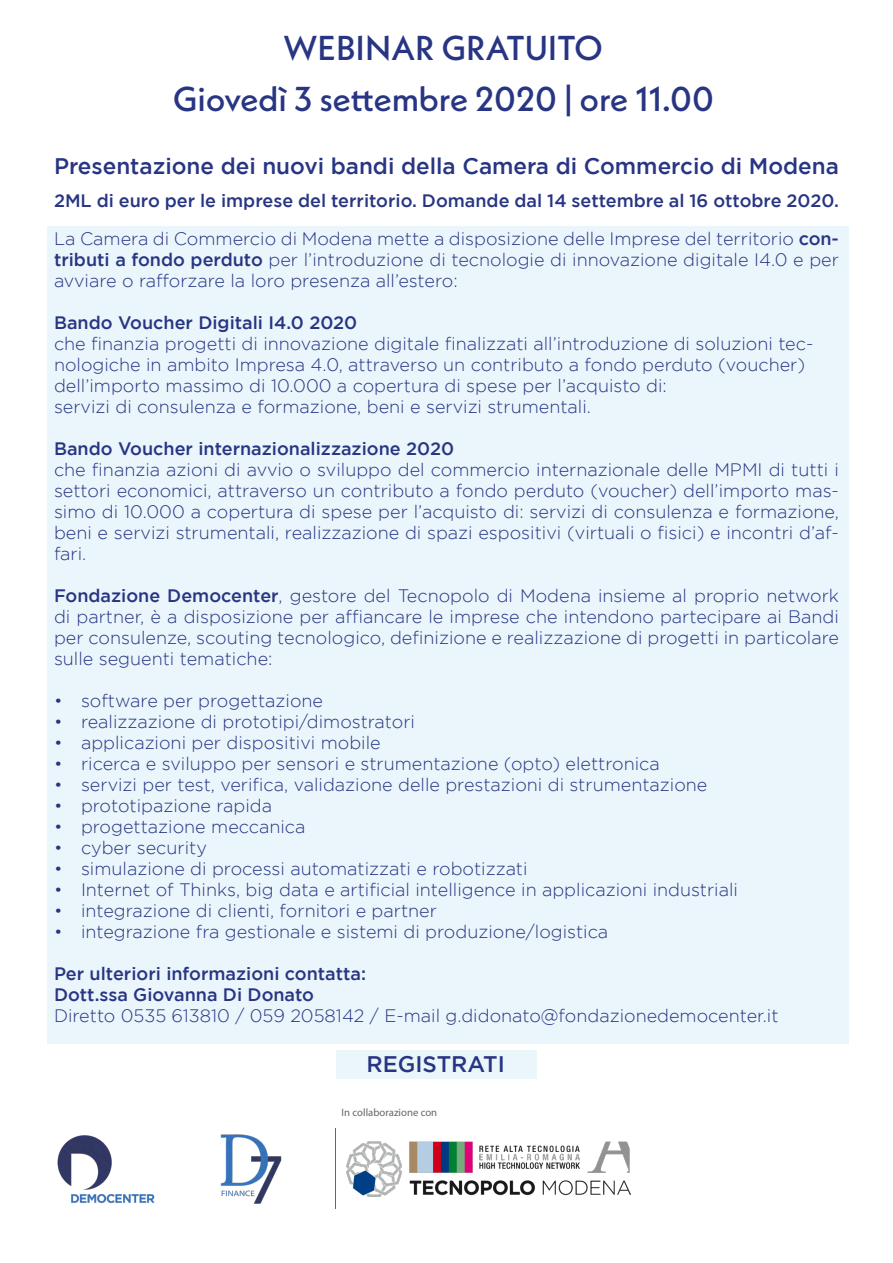
<style>
.page{position:relative;width:893px;height:1263px;background:#fff}
.page>*{position:absolute;margin:0;border:0;box-sizing:border-box;transform-origin:0 0}
.t1{font:500 34.5px/51px "Neue Kabel";color:#283583;text-align:center}
.t2{font:500 22.5px "Gotham";color:#283583}
.t3{font:300 18px/21px "Gotham";color:#283583}
.t4{font:500 18px/37.7px "Gotham";color:#283583}
.t5{font:10.8px "Myriad Pro";color:#666}
.s1{font-weight:300}
.s2{font-weight:500}
</style>
<div class="page">
<img style="left:57px;top:1135px;width:98px;height:69px">
<img style="left:220px;top:1134px;width:62px;height:70px">
<img style="left:347px;top:1141px;width:284px;height:55px">
<hr style="left:335px;top:1128px;width:1px;height:81px;background:#666">
<div style="left:47px;top:226px;width:801px;height:818px;background:#eaf6fb"></div>
<div style="left:336px;top:1050px;width:201px;height:29px;background:#e9f5fb"></div>
<h1 class="t1" style="left:173px;top:22px;width:543px">WEBINAR GRATUITO<br>Giovedì 3 settembre 2020 | ore 11.00</h1>
<p class="t2" style="left:54px;top:153px;width:786px">Presentazione dei nuovi bandi della Camera di Commercio di Modena</p>
<p class="t4" style="left:54px;top:182px;width:786px">2ML di euro per le imprese del territorio. Domande dal 14 settembre al 16 ottobre 2020.<br><span class="s1">La Camera di Commercio di Modena mette a disposizione delle Imprese del territorio</span> con-</p>
<p class="t3" style="left:54px;top:249px;width:786px"><span class="s2">tributi a fondo perduto</span> per l’introduzione di tecnologie di innovazione digitale I4.0 e per avviare o rafforzare la loro presenza all’estero:</p>
<p class="t4" style="left:54px;top:303px;width:305px">Bando Voucher Digitali I4.0 2020</p>
<p class="t3" style="left:54px;top:333px;width:761px">che finanzia progetti di innovazione digitale finalizzati all’introduzione di soluzioni tec&shy;nologiche in ambito Impresa 4.0, attraverso un contributo a fondo perduto (voucher) dell’importo massimo di 10.000 a copertura di spese per l’acquisto di:<br>servizi di consulenza e formazione, beni e servizi strumentali.</p>
<p class="t4" style="left:54px;top:429px;width:402px">Bando Voucher internazionalizzazione 2020</p>
<p class="t3" style="left:54px;top:459px;width:786px;text-align:justify">che finanzia azioni di avvio o sviluppo del commercio internazionale delle MPMI di tutti i settori economici, attraverso un contributo a fondo perduto (voucher) dell’importo mas&shy;simo di 10.000 a copertura di spese per l’acquisto di: servizi di consulenza e formazione, beni e servizi strumentali, realizzazione di spazi espositivi (virtuali o fisici) e incontri d’af&shy;fari.</p>
<p class="t3" style="left:54px;top:585px;width:786px;text-align:justify"><span class="s2">Fondazione Democenter</span>, gestore del Tecnopolo di Modena insieme al proprio network di partner, è a disposizione per affiancare le imprese che intendono partecipare ai Bandi per consulenze, scouting tecnologico, definizione e realizzazione di progetti in particolare sulle seguenti tematiche:</p>
<p class="t3" style="left:54px;top:690px;width:271px">• software per progettazione</p>
<p class="t3" style="left:54px;top:711px;width:362px">• realizzazione di prototipi/dimostratori</p>
<p class="t3" style="left:54px;top:732px;width:328px">• applicazioni per dispositivi mobile</p>
<p class="t3" style="left:54px;top:753px;width:607px">• ricerca e sviluppo per sensori e strumentazione (opto) elettronica</p>
<p class="t3" style="left:54px;top:774px;width:655px">• servizi per test, verifica, validazione delle prestazioni di strumentazione</p>
<p class="t3" style="left:54px;top:795px;width:220px">• prototipazione rapida</p>
<p class="t3" style="left:54px;top:816px;width:253px">• progettazione meccanica</p>
<p class="t3" style="left:54px;top:837px;width:154px">• cyber security</p>
<p class="t3" style="left:54px;top:858px;width:475px">• simulazione di processi automatizzati e robotizzati</p>
<p class="t3" style="left:54px;top:879px;width:685px">• Internet of Thinks, big data e artificial intelligence in applicazioni industriali</p>
<p class="t3" style="left:54px;top:900px;width:384px">• integrazione di clienti, fornitori e partner</p>
<p class="t3" style="left:54px;top:921px;width:556px">• integrazione fra gestionale e sistemi di produzione/logistica</p>
<p class="t4" style="left:54px;top:963px;width:314px;line-height:21px">Per ulteriori informazioni contatta:<br>Dott.ssa Giovanna Di Donato</p>
<p class="t3" style="left:54px;top:1005px;width:726px">Diretto 0535 613810 / 059 2058142 / E-mail g.didonato@fondazionedemocenter.it</p>
<p class="t2" style="left:367px;top:1051px;width:140px">REGISTRATI</p>
<p class="t5" style="left:342px;top:1105px;width:97px">In collaborazione con</p>
</div>
